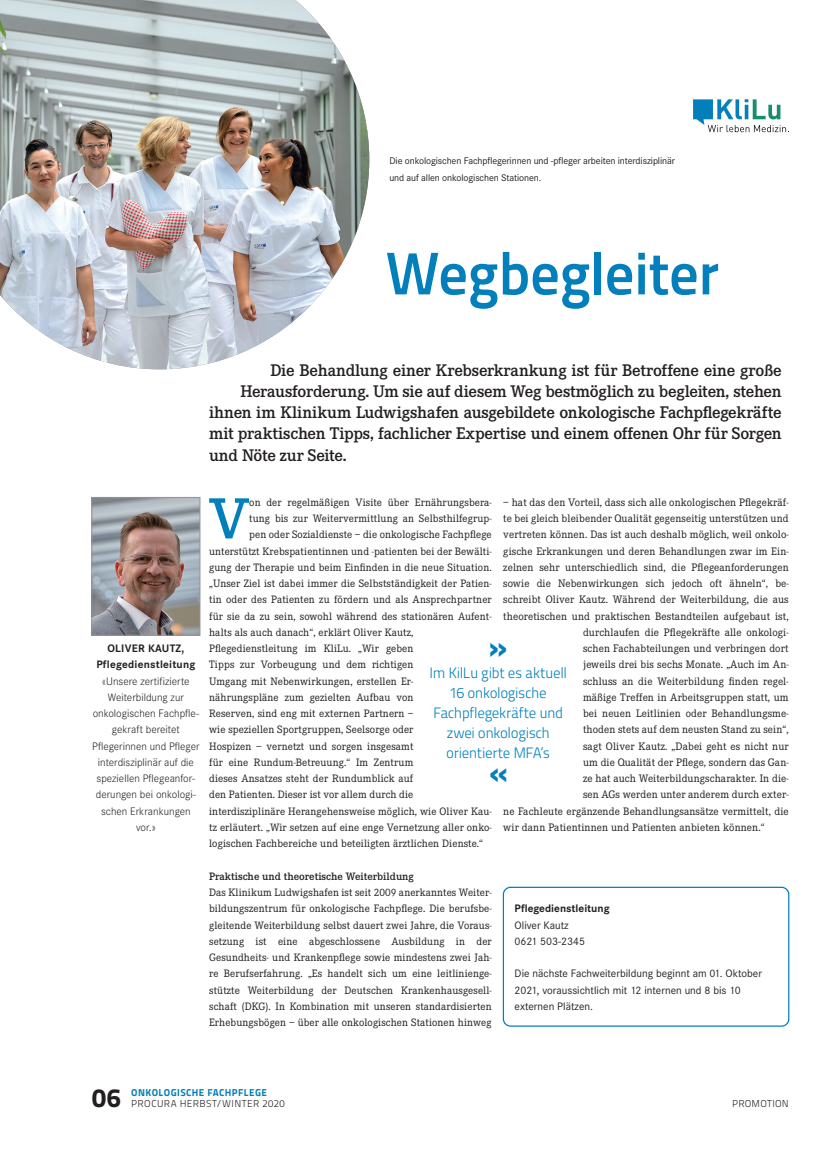
<style>
.page{position:relative;width:826px;height:1170px;background:#fff}
.page>*{position:absolute;margin:0;border:0;box-sizing:border-box;transform-origin:0 0}
.t1{font:60px "Titillium Maps 26 L 750 wt";letter-spacing:-.015em;color:#0380bb}
.t2{font:600 59.88px "Corporate E";color:#0380bb}
.t3{font:32.5px "Titillium Maps 26 L 999 wt";color:#0380bb}
.t4{font:26.25px "Titillium Maps 26 L 999 wt";color:#231f20}
.t5{font:600 17.5px "Corporate E";letter-spacing:-.015em;color:#231f20}
.t6{font:15px/20px "Titillium Maps 26 L 250 wt";letter-spacing:-.03em;color:#0380bb;text-align:center}
.t7{font:11.25px "Corporate E";letter-spacing:.01em;color:#231f20}
.t8{font:300 11.25px/16.2px "Corporate S";color:#231f20;text-align:center}
.t9{font:11.25px/16.2px "Corporate S";color:#231f20}
.t10{font:700 11.25px/16.2px "Corporate S";letter-spacing:.02em;color:#231f20;text-align:center}
.t11{font:700 11.25px "Corporate S";color:#231f20}
.t12{font:11.12px/16.2px "Corporate E";letter-spacing:.01em;color:#231f20;text-align:justify}
.t13{font:600 11.12px "Corporate E";color:#231f20}
.t14{font:10px/16.2px "Corporate S";letter-spacing:-.01em;color:#231f20}
.t15{font:10px "Titillium Maps 26 L 250 wt";letter-spacing:.035em;color:#231f20}
.t16{font:10px "Titillium Maps 26 L 999 wt";letter-spacing:.04em;color:#0380bb}
</style>
<div class="page">
<hr style="left:825px;top:0;width:1px;height:1169px;background:#d1c1c8">
<div style="left:503px;top:886px;width:286px;height:140px;border:1px solid #0380bb;border-radius:7px"></div>
<img style="left:94px;top:499px;width:104px;height:134px">
<div style="left:92px;top:497px;width:108px;height:138px;border:1px solid #939598"></div>
<img style="left:0;top:0;width:369px;height:369px">
<svg style="left:693px;top:99px;width:94px;height:33px"></svg>
<p class="t14" style="left:389px;top:153px;width:287px">Die onkologischen Fachpflegerinnen und -pfleger arbeiten interdisziplinär und auf allen onkologischen Stationen.</p>
<h1 class="t1" style="left:385px;top:227px;width:336px">Wegbegleiter</h1>
<h3 class="t5" style="left:270px;top:360px;width:513px">Die Behandlung einer Krebserkrankung ist für Betroffene eine große</h3>
<h3 class="t5" style="left:240px;top:381px;width:543px">Herausforderung. Um sie auf diesem Weg bestmöglich zu begleiten, stehen</h3>
<h3 class="t5" style="left:209px;top:402px;width:574px">ihnen im Klinikum Ludwigshafen ausgebildete onkologische Fachpflegekräfte</h3>
<h3 class="t5" style="left:209px;top:424px;width:574px">mit praktischen Tipps, fachlicher Expertise und einem offenen Ohr für Sorgen</h3>
<h3 class="t5" style="left:209px;top:445px;width:139px">und Nöte zur Seite.</h3>
<p class="t10" style="left:96px;top:639px;width:101px">OLIVER KAUTZ,<br>Pflegedienstleitung</p>
<p class="t8" style="left:92px;top:673px;width:109px">«Unsere zertifizierte<br>Weiterbildung zur onkologischen Fachpfle&shy;gekraft bereitet<br>Pflegerinnen und Pfleger interdisziplinär auf die speziellen Pflegeanfor&shy;derungen bei onkologi&shy;schen Erkrankungen vor.»</p>
<p class="t7" style="left:503px;top:496px;width:287px">– hat das den Vorteil, dass sich alle onkologischen Pflegekräf-</p>
<p class="t7" style="left:503px;top:512px;width:287px">te bei gleich bleibender Qualität gegenseitig unterstützen und</p>
<p class="t7" style="left:503px;top:528px;width:287px">vertreten können. Das ist auch deshalb möglich, weil onkolo-</p>
<p class="t7" style="left:503px;top:544px;width:287px">gische Erkrankungen und deren Behandlungen zwar im Ein-</p>
<p class="t7" style="left:503px;top:561px;width:287px">zelnen sehr unterschiedlich sind, die Pflegeanforderungen</p>
<p class="t7" style="left:503px;top:577px;width:287px">sowie die Nebenwirkungen sich jedoch oft ähneln“, be-</p>
<p class="t7" style="left:503px;top:593px;width:287px">schreibt Oliver Kautz. Während der Weiterbildung, die aus</p>
<p class="t7" style="left:503px;top:609px;width:287px">theoretischen und praktischen Bestandteilen aufgebaut ist,</p>
<p class="t7" style="left:583px;top:626px;width:207px">durchlaufen die Pflegekräfte alle onkologi-</p>
<p class="t7" style="left:583px;top:642px;width:207px">schen Fachabteilungen und verbringen dort</p>
<p class="t7" style="left:583px;top:658px;width:207px">jeweils drei bis sechs Monate. „Auch im An-</p>
<p class="t7" style="left:583px;top:674px;width:207px">schluss an die Weiterbildung finden regel-</p>
<p class="t7" style="left:583px;top:691px;width:207px">mäßige Treffen in Arbeitsgruppen statt, um</p>
<p class="t7" style="left:583px;top:707px;width:207px">bei neuen Leitlinien oder Behandlungsme-</p>
<p class="t7" style="left:583px;top:723px;width:207px">thoden stets auf dem neusten Stand zu sein“,</p>
<p class="t7" style="left:583px;top:739px;width:207px">sagt Oliver Kautz. „Dabei geht es nicht nur</p>
<p class="t7" style="left:583px;top:756px;width:207px">um die Qualität der Pflege, sondern das Gan-</p>
<p class="t7" style="left:583px;top:772px;width:207px">ze hat auch Weiterbildungscharakter. In die-</p>
<p class="t7" style="left:583px;top:788px;width:207px">sen AGs werden unter anderem durch exter-</p>
<p class="t7" style="left:503px;top:804px;width:287px">ne Fachleute ergänzende Behandlungsansätze vermittelt, die</p>
<p class="t7" style="left:503px;top:821px;width:263px">wir dann Patientinnen und Patienten anbieten können.“</p>
<h2 class="t2" style="left:209px;top:485px;width:42px">V</h2>
<p class="t12" style="left:249px;top:494px;width:244px">on der regelmäßigen Visite über Ernährungsbera-</p>
<p class="t12" style="left:249px;top:510px;width:244px">tung bis zur Weitervermittlung an Selbsthilfegrup-</p>
<p class="t12" style="left:249px;top:526px;width:244px">pen oder Sozialdienste – die onkologische Fachpflege</p>
<p class="t12" style="left:209px;top:543px;width:284px">unterstützt Krebspatientinnen und -patienten bei der Bewälti-</p>
<p class="t12" style="left:209px;top:559px;width:284px">gung der Therapie und beim Einfinden in die neue Situation.</p>
<p class="t12" style="left:209px;top:575px;width:284px">„Unser Ziel ist dabei immer die Selbstständigkeit der Patien-</p>
<p class="t12" style="left:209px;top:591px;width:284px">tin oder des Patienten zu fördern und als Ansprechpartner</p>
<p class="t12" style="left:209px;top:608px;width:284px">für sie da zu sein, sowohl während des stationären Aufent-</p>
<p class="t12" style="left:209px;top:624px;width:206px">halts als auch danach“, erklärt Oliver Kautz,</p>
<p class="t12" style="left:209px;top:640px;width:206px">Pflegedienstleitung im KliLu. „Wir geben</p>
<p class="t12" style="left:209px;top:656px;width:206px">Tipps zur Vorbeugung und dem richtigen</p>
<p class="t12" style="left:209px;top:673px;width:206px">Umgang mit Nebenwirkungen, erstellen Er-</p>
<p class="t12" style="left:209px;top:689px;width:206px">nährungspläne zum gezielten Aufbau von</p>
<p class="t12" style="left:209px;top:705px;width:206px">Reserven, sind eng mit externen Partnern –</p>
<p class="t12" style="left:209px;top:721px;width:206px">wie speziellen Sportgruppen, Seelsorge oder</p>
<p class="t12" style="left:209px;top:738px;width:206px">Hospizen – vernetzt und sorgen insgesamt</p>
<p class="t12" style="left:209px;top:754px;width:206px">für eine Rundum-Betreuung.“ Im Zentrum</p>
<p class="t12" style="left:209px;top:770px;width:206px">dieses Ansatzes steht der Rundumblick auf</p>
<p class="t12" style="left:209px;top:786px;width:206px">den Patienten. Dieser ist vor allem durch die</p>
<p class="t12" style="left:209px;top:803px;width:284px">interdisziplinäre Herangehensweise möglich, wie Oliver Kau-</p>
<p class="t12" style="left:209px;top:819px;width:284px">tz erläutert. „Wir setzen auf eine enge Vernetzung aller onko-</p>
<p class="t12" style="left:209px;top:835px;width:275px">logischen Fachbereiche und beteiligten ärztlichen Dienste.“</p>
<p class="t13" style="left:209px;top:869px;width:206px">Praktische und theoretische Weiterbildung</p>
<p class="t12" style="left:209px;top:884px;width:284px">Das Klinikum Ludwigshafen ist seit 2009 anerkanntes Weiter&shy;bildungszentrum für onkologische Fachpflege. Die berufsbe&shy;gleitende Weiterbildung selbst dauert zwei Jahre, die Voraus&shy;setzung ist eine abgeschlossene Ausbildung in der Gesundheits- und Krankenpflege sowie mindestens zwei Jah&shy;re Berufserfahrung. „Es handelt sich um eine leitlinienge&shy;stützte Weiterbildung der Deutschen Krankenhausgesell&shy;schaft (DKG). In Kombination mit unseren standardisierten Erhebungsbögen – über alle onkologischen Stationen hinweg</p>
<h3 class="t3" style="left:488px;top:621px;width:21px">»</h3>
<h3 class="t6" style="left:429px;top:662px;width:139px">Im KilLu gibt es aktuell<br>16 onkologische<br>Fachpflegekräfte und zwei onkologisch orientierte MFA‘s</h3>
<h3 class="t3" style="left:488px;top:746px;width:21px">«</h3>
<p class="t11" style="left:514px;top:900px;width:96px">Pflegedienstleitung</p>
<p class="t9" style="left:514px;top:916px;width:72px">Oliver Kautz<br>0621 503-2345</p>
<p class="t9" style="left:514px;top:965px;width:249px">Die nächste Fachweiterbildung beginnt am 01. Oktober<br>2021, voraussichtlich mit 12 internen und 8 bis 10 externen Plätzen.</p>
<p class="t16" style="left:131px;top:1084px;width:137px">ONKOLOGISCHE FACHPFLEGE</p>
<p class="t15" style="left:131px;top:1096px;width:155px">PROCURA HERBST/WINTER 2020</p>
<h3 class="t4" style="left:92px;top:1077px;width:30px">06</h3>
<p class="t15" style="left:732px;top:1096px;width:58px">PROMOTION</p>
</div>
